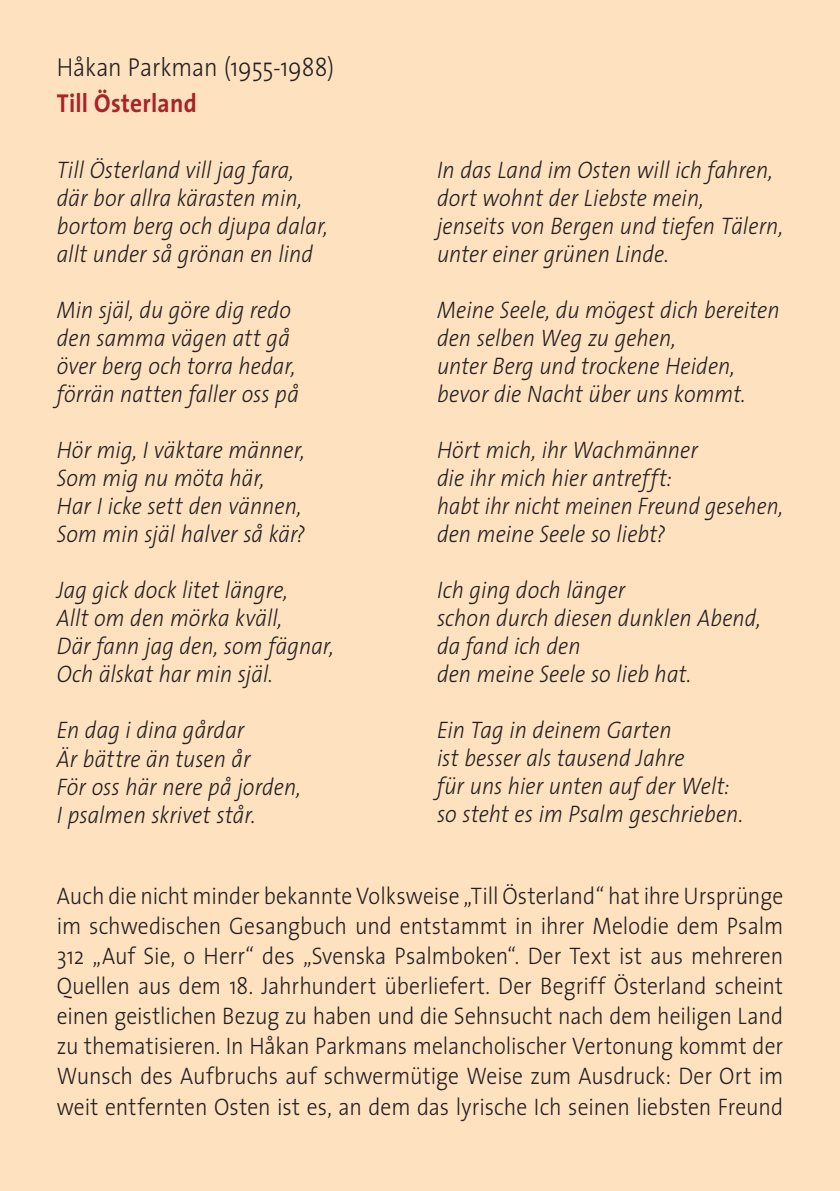
<style>
.page{position:relative;width:840px;height:1191px;background:#fff}
.page>*{position:absolute;margin:0;border:0;box-sizing:border-box;transform-origin:0 0}
.t1{font:300 26px "The Sans";color:#231f20;scale:.9 1}
.t2{font:700 26px "The Sans";letter-spacing:.01em;color:#a72427;scale:.9 1}
.t3{font:italic 300 24px/28px "The Sans";color:#231f20;scale:.9 1}
.t4{font:300 24px/30px "The Sans";color:#231f20;text-align:justify;scale:.9 1}
</style>
<div class="page">
<div style="left:0;top:0;width:839px;height:1191px;background:#fee2c0"></div>
<p class="t1" style="left:57px;top:45px;width:309px">Håkan Parkman (1955-1988)</p>
<p class="t2" style="left:57px;top:81px;width:157px">Till Österland</p>
<p class="t3" style="left:57px;top:155px;width:303px">Till Österland vill jag fara, där bor allra kärasten min, bortom berg och djupa dalar, allt under så grönan en lind</p>
<p class="t3" style="left:57px;top:295px;width:270px">Min själ, du göre dig redo den samma vägen att gå över berg och torra hedar, förrän natten faller oss på</p>
<p class="t3" style="left:57px;top:435px;width:277px">Hör mig, I väktare männer,<br>Som mig nu möta här,<br>Har I icke sett den vännen,<br>Som min själ halver så kär?</p>
<p class="t3" style="left:57px;top:575px;width:309px">Jag gick dock litet längre,<br>Allt om den mörka kväll,<br>Där fann jag den, som fägnar,<br>Och älskat har min själ.</p>
<p class="t3" style="left:57px;top:715px;width:272px">En dag i dina gårdar<br>Är bättre än tusen år<br>För oss här nere på jorden,<br>I psalmen skrivet står.</p>
<p class="t3" style="left:437px;top:155px;width:386px">In das Land im Osten will ich fahren, dort wohnt der Liebste mein,<br>jenseits von Bergen und tiefen Tälern, unter einer grünen Linde.</p>
<p class="t3" style="left:437px;top:295px;width:382px">Meine Seele, du mögest dich bereiten den selben Weg zu gehen,<br>unter Berg und trockene Heiden, bevor die Nacht über uns kommt.</p>
<p class="t3" style="left:437px;top:435px;width:386px">Hört mich, ihr Wachmänner<br>die ihr mich hier antrefft:<br>habt ihr nicht meinen Freund gesehen, den meine Seele so liebt?</p>
<p class="t3" style="left:437px;top:575px;width:361px">Ich ging doch länger<br>schon durch diesen dunklen Abend, da fand ich den<br>den meine Seele so lieb hat.</p>
<p class="t3" style="left:437px;top:715px;width:341px">Ein Tag in deinem Garten<br>ist besser als tausend Jahre<br>für uns hier unten auf der Welt: so steht es im Psalm geschrieben.</p>
<p class="t4" style="left:57px;top:880px;width:808px">Auch die nicht minder bekannte Volksweise „Till Österland“ hat ihre Ursprünge im schwedischen Gesangbuch und entstammt in ihrer Melodie dem Psalm 312 „Auf Sie, o Herr“ des „Svenska Psalmboken“. Der Text ist aus mehreren Quellen aus dem 18. Jahrhundert überliefert. Der Begriff Österland scheint einen geistlichen Bezug zu haben und die Sehnsucht nach dem heiligen Land zu thematisieren. In Håkan Parkmans melancholischer Vertonung kommt der Wunsch des Aufbruchs auf schwermütige Weise zum Ausdruck: Der Ort im weit entfernten Osten ist es, an dem das lyrische Ich seinen liebsten Freund</p>
</div>
